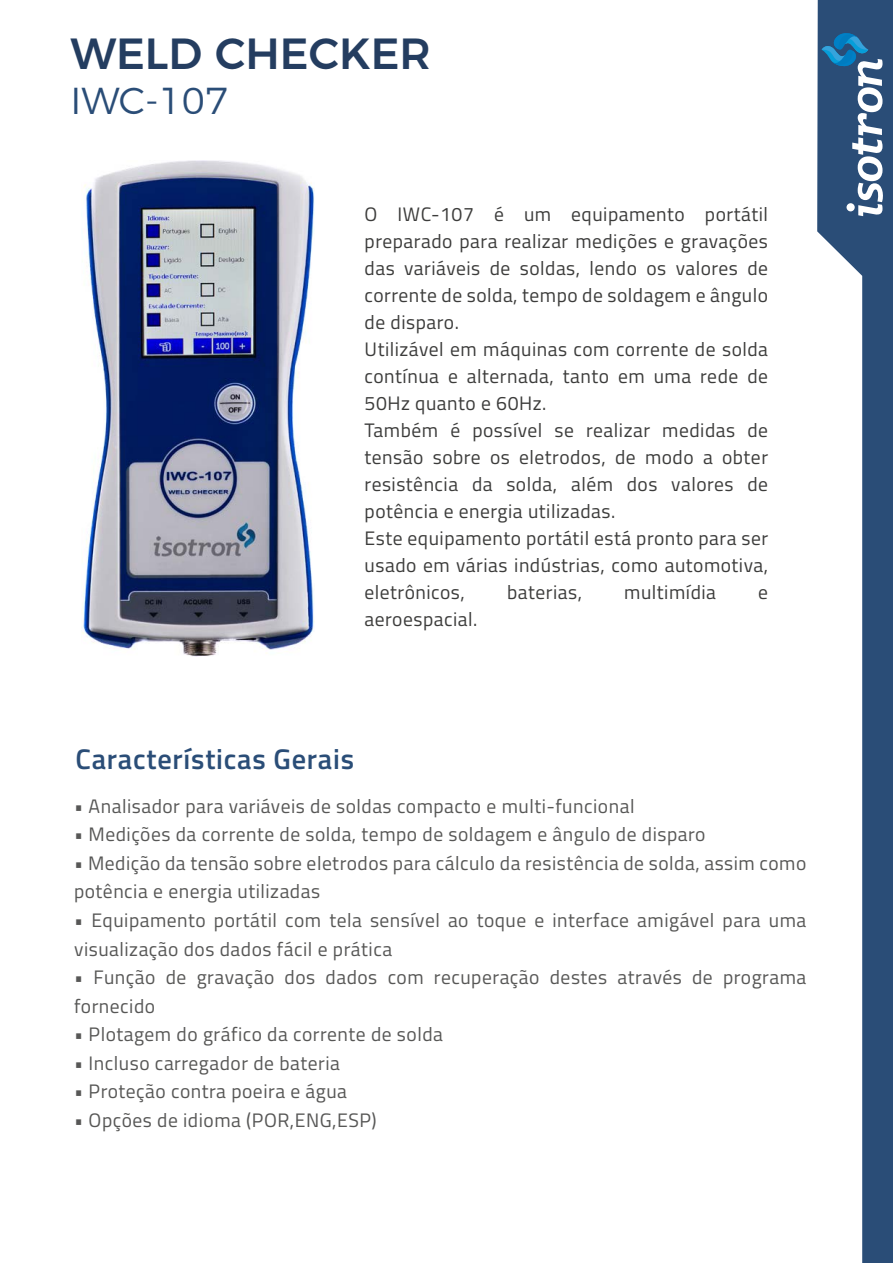
<style>
.page{position:relative;width:893px;height:1263px;background:#fff}
.page>*{position:absolute;margin:0;border:0;box-sizing:border-box;transform-origin:0 0}
.t1{font:500 43.5px "Montserrat";color:#243d60}
.t2{font:300 37.5px "Montserrat";color:#2a4d77}
.t3{font:600 28.5px "Titillium Web";letter-spacing:.025em;color:#2a4d77}
.t4{font:19.5px/27px "Titillium Web";letter-spacing:.025em;color:#3c3c3b}
.t5{font:19.5px/28.5px "Titillium Web";letter-spacing:.025em;color:#575756}
</style>
<div class="page">
<svg style="left:817px;top:0;width:76px;height:1263px"></svg>
<svg style="left:822px;top:32px;width:62px;height:184px"></svg>
<img style="left:82px;top:160px;width:233px;height:496px">
<h1 class="t1" style="left:70px;top:19px;width:362px">WELD CHECKER</h1>
<h2 class="t2" style="left:70px;top:72px;width:159px">IWC-107</h2>
<p class="t4" style="left:365px;top:200px;width:405px">O IWC-107 é um equipamento portátil preparado para realizar medições e gravações das variáveis de soldas, lendo os valores de corrente de solda, tempo de soldagem e ângulo de disparo.<br>Utilizável em máquinas com corrente de solda contínua e alternada, tanto em uma rede de 50Hz quanto e 60Hz.<br>Também é possível se realizar medidas de tensão sobre os eletrodos, de modo a obter resistência da solda, além dos valores de potência e energia utilizadas.<br>Este equipamento portátil está pronto para ser usado em várias indústrias, como automotiva, eletrônicos,</p>
<p class="t4" style="left:507px;top:578px;width:76px">baterias,</p>
<p class="t4" style="left:624px;top:578px;width:93px">multimídia</p>
<p class="t4" style="left:758px;top:578px;width:11px">e</p>
<p class="t4" style="left:365px;top:605px;width:114px">aeroespacial.</p>
<h3 class="t3" style="left:76px;top:737px;width:280px">Características Gerais</h3>
<p class="t5" style="left:74px;top:791px;width:562px">• Analisador para variáveis de soldas compacto e multi-funcional</p>
<p class="t5" style="left:74px;top:819px;width:633px">• Medições da corrente de solda, tempo de soldagem e ângulo de disparo</p>
<p class="t5" style="left:74px;top:848px;width:734px">• Medição da tensão sobre eletrodos para cálculo da resistência de solda, assim como potência e energia utilizadas</p>
<p class="t5" style="left:74px;top:905px;width:734px">• Equipamento portátil com tela sensível ao toque e interface amigável para uma visualização dos dados fácil e prática</p>
<p class="t5" style="left:74px;top:962px;width:734px">• Função de gravação dos dados com recuperação destes através de programa fornecido</p>
<p class="t5" style="left:74px;top:1019px;width:370px">• Plotagem do gráfico da corrente de solda</p>
<p class="t5" style="left:74px;top:1047px;width:267px">• Incluso carregador de bateria</p>
<p class="t5" style="left:74px;top:1076px;width:274px">• Proteção contra poeira e água</p>
<p class="t5" style="left:74px;top:1104px;width:304px">• Opções de idioma (POR,ENG,ESP)</p>
</div>
